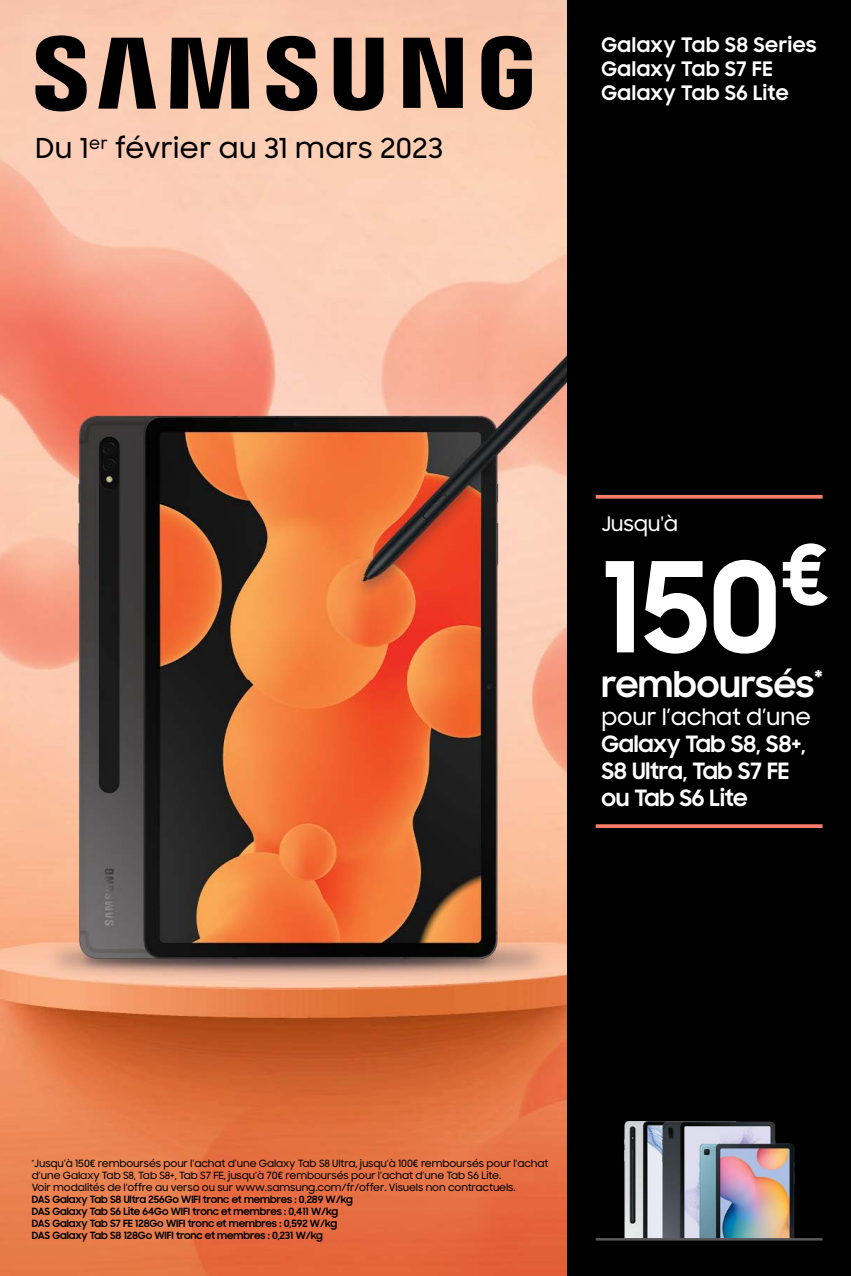
<style>
.page{position:relative;width:851px;height:1276px;background:#fff}
.page>*{position:absolute;margin:0;border:0;box-sizing:border-box;transform-origin:0 0}
.t1{font:700 125px "Samsung Sharp Sans";color:#fff}
.t2{font:700 35px "Samsung Sharp Sans";color:#fff}
.t3{font:500 27.5px "Samsung Sharp Sans";letter-spacing:.015em;color:#000}
.t4{font:700 22.5px/27px "Samsung Sharp Sans";letter-spacing:-.01em;color:#fff}
.t5{font:500 22.5px "Samsung Sharp Sans";letter-spacing:-.01em;color:#fff}
.t6{font:700 20px/24px "Samsung Sharp Sans";letter-spacing:.025em;color:#fff}
.t7{font:500 20px "Samsung Sharp Sans";letter-spacing:-.01em;color:#fff}
.t8{font:500 10px/12px "Samsung Sharp Sans";letter-spacing:-.01em;color:#000}
.t9{font:700 10px/12px "Samsung Sharp Sans";letter-spacing:-.01em;color:#000}
</style>
<div class="page">
<img style="left:0;top:0;width:567px;height:680px">
<img style="left:0;top:680px;width:567px;height:596px">
<div style="left:567px;top:0;width:283px;height:1276px;background:#000"></div>
<img style="left:623px;top:1121px;width:172px;height:117px">
<hr style="left:595px;top:1238px;width:227px;height:2px;background:#58595b">
<svg style="left:35px;top:35px;width:496px;height:76px;background:#745e51"></svg>
<svg style="left:595px;top:495px;width:227px;height:4px"></svg>
<svg style="left:595px;top:824px;width:227px;height:4px"></svg>
<h3 class="t3" style="left:35px;top:129px;width:409px">Du 1<sup>er</sup> février au 31 mars 2023</h3>
<h3 class="t6" style="left:601px;top:32px;width:217px">Galaxy Tab S8 Series<br>Galaxy Tab S7 FE<br>Galaxy Tab S6 Lite</h3>
<h3 class="t7" style="left:601px;top:509px;width:78px">Jusqu'à</h3>
<h1 class="t1" style="left:601px;top:515px;width:229px">150<sup>€</sup></h1>
<h2 class="t2" style="left:601px;top:658px;width:223px">remboursés<sup>*</sup></h2>
<h3 class="t5" style="left:601px;top:700px;width:211px">pour l’achat d’une</h3>
<h3 class="t4" style="left:601px;top:729px;width:206px">Galaxy Tab S8, S8+,<br>S8 Ultra, Tab S7 FE ou Tab S6 Lite</h3>
<p class="t8" style="left:32px;top:1157px;width:518px"><sup>*</sup>Jusqu’à 150€ remboursés pour l’achat d’une Galaxy Tab S8 Ultra, jusqu’à 100€ remboursés pour l’achat d’une Galaxy Tab S8, Tab S8+, Tab S7 FE, jusqu’à 70€ remboursés pour l’achat d’une Tab S6 Lite.<br>Voir modalités de l’offre au verso ou sur www.samsung.com/fr/offer. Visuels non contractuels.</p>
<p class="t9" style="left:32px;top:1193px;width:322px">DAS Galaxy Tab S8 Ultra 256Go WIFI tronc et membres : 0,289 W/kg DAS Galaxy Tab S6 Lite 64Go WIFI tronc et membres : 0,411 W/kg DAS Galaxy Tab S7 FE 128Go WIFI tronc et membres : 0,592 W/kg DAS Galaxy Tab S8 128Go WIFI tronc et membres : 0,231 W/kg</p>
</div>
